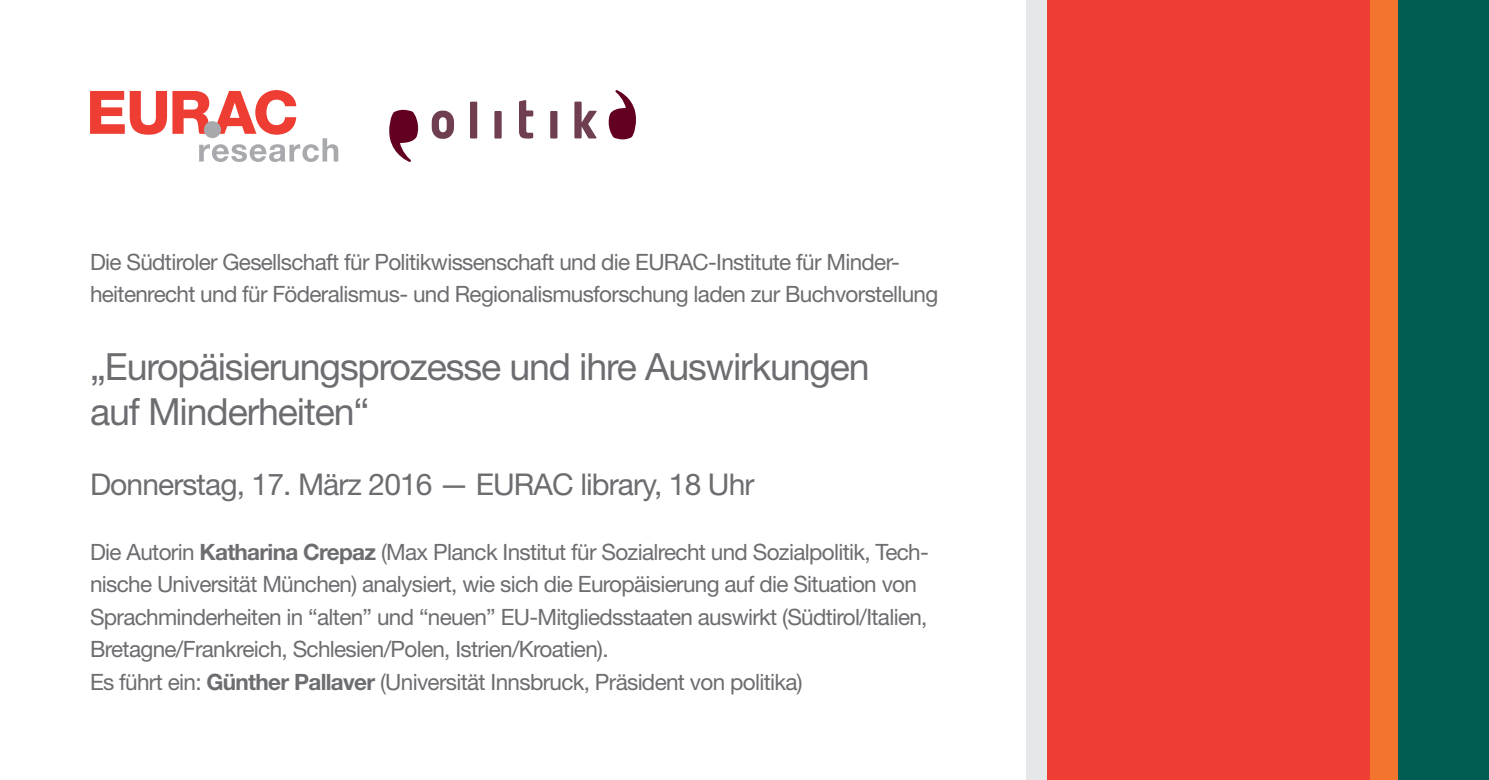
<style>
.page{position:relative;width:1489px;height:780px;background:#fff}
.page>*{position:absolute;margin:0;border:0;box-sizing:border-box;transform-origin:0 0}
.t1{font:37.5px/45px "Helvetica Neue LT Std";letter-spacing:-.03em;color:#6c6d70}
.t2{font:30px "Helvetica Neue LT Std";letter-spacing:-.03em;color:#6c6d70}
.t3{font:22.5px/32.5px "Helvetica Neue LT Std";letter-spacing:-.03em;color:#6c6d70}
.s1{font-weight:700}
</style>
<div class="page">
<div style="left:1026px;top:0;width:462px;height:780px;background:#e6e7e9"></div>
<div style="left:1263px;top:0;width:135px;height:780px;background:#f3742c"></div>
<div style="left:1047px;top:0;width:322px;height:780px;background:#ee3e34"></div>
<div style="left:1398px;top:0;width:90px;height:780px;background:#005d51"></div>
<svg style="left:90px;top:90px;width:248px;height:72px"></svg>
<div style="left:204px;top:121px;width:17px;height:17px;background:#a8a9ad;border-radius:50%"></div>
<svg style="left:389px;top:110px;width:30px;height:52px"></svg>
<svg style="left:608px;top:90px;width:28px;height:49px"></svg>
<div style="left:494px;top:111px;width:7px;height:27px;background:#6f3e51"></div>
<div style="left:550px;top:111px;width:7px;height:27px;background:#6f3e51"></div>
<div style="left:470px;top:102px;width:7px;height:36px;background:#6f3e51"></div>
<svg style="left:431px;top:111px;width:23px;height:28px"></svg>
<svg style="left:574px;top:102px;width:23px;height:36px"></svg>
<svg style="left:519px;top:100px;width:14px;height:39px"></svg>
<p class="t3" style="left:90px;top:245px;width:849px">Die Südtiroler Gesellschaft für Politikwissenschaft und die EURAC-Institute für Minder&shy;heitenrecht und für Föderalismus- und Regionalismusforschung laden zur Buchvorstellung</p>
<p class="t1" style="left:90px;top:343px;width:781px">„Europäisierungsprozesse und ihre Auswirkungen auf Minderheiten“</p>
<p class="t2" style="left:90px;top:466px;width:666px">Donnerstag, 17. März 2016 — EURAC library, 18 Uhr</p>
<p class="t3" style="left:90px;top:535px;width:840px">Die Autorin <span class="s1">Katharina Crepaz</span> (Max Planck Institut für Sozialrecht und Sozialpolitik, Tech&shy;nische Universität München) analysiert, wie sich die Europäisierung auf die Situation von Sprachminderheiten in “alten” und “neuen” EU-Mitgliedsstaaten auswirkt (Südtirol/Italien, Bretagne/Frankreich, Schlesien/Polen, Istrien/Kroatien).</p>
<p class="t3" style="left:90px;top:665px;width:714px">Es führt ein: <span class="s1">Günther Pallaver</span> (Universität Innsbruck, Präsident von politika)</p>
</div>
